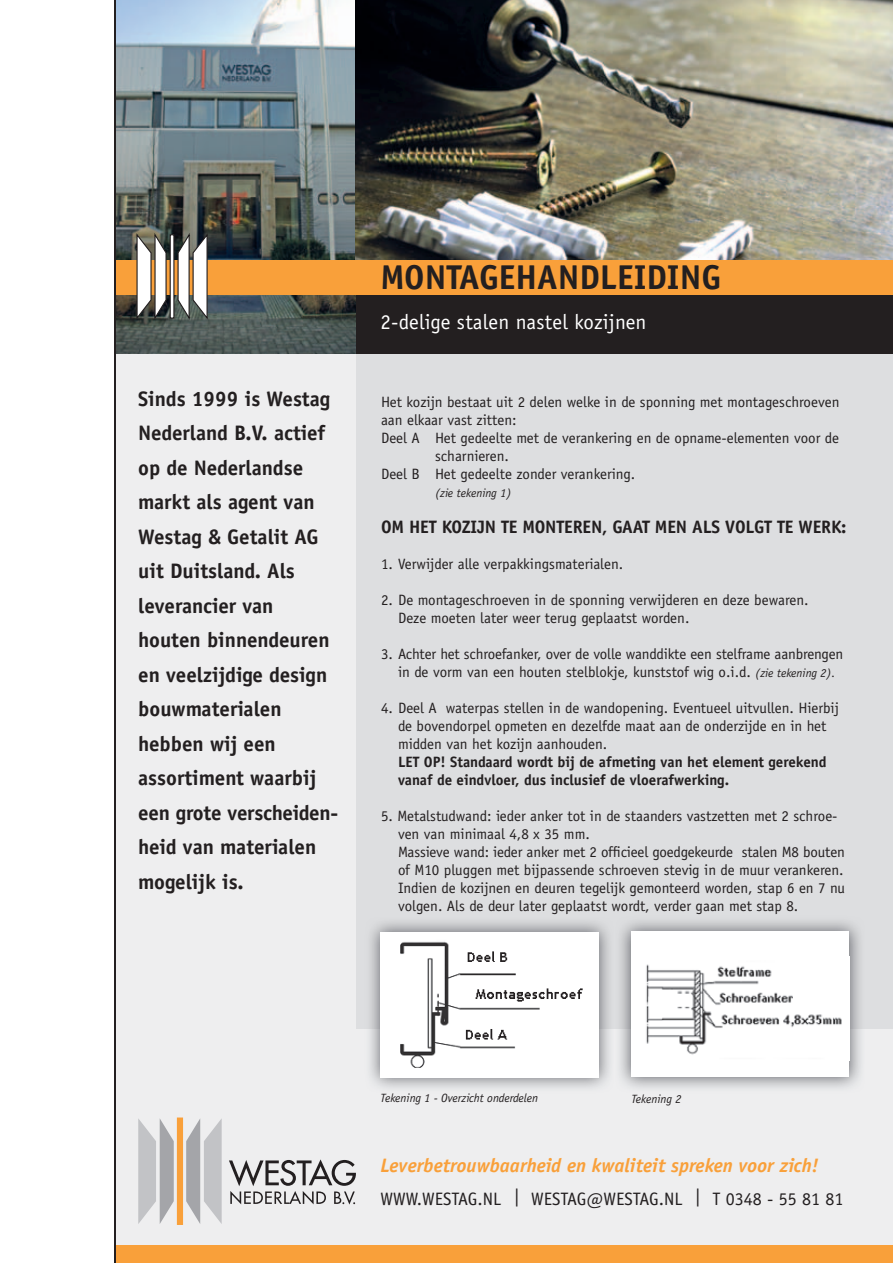
<style>
.page{position:relative;width:893px;height:1263px;background:#fff}
.page>*{position:absolute;margin:0;border:0;box-sizing:border-box;transform-origin:0 0}
.t1{font:700 34.5px "Officina Sans LT";color:#231f20}
.t2{font:700 21px/34.5px "Officina Sans LT";color:#231f20}
.t3{font:21px "Officina Sans LT";letter-spacing:.01em;color:#fff}
.t4{font:italic 700 19.5px "Officina Sans LT";color:#f9a03a}
.t5{font:700 18px "Officina Sans LT";letter-spacing:-.01em;color:#231f20}
.t6{font:18px "Officina Sans LT";color:#231f20}
.t7{font:15px/18px "Officina Sans LT";color:#231f20}
.t8{font:700 15px/18px "Officina Sans LT";color:#231f20}
.t9{font:italic 12px "Officina Sans LT";color:#231f20}
.s1{font-style:italic;font-size:12px}
</style>
<div class="page">
<div style="left:114px;top:0;width:779px;height:1263px;background:#eeeeef"></div>
<div style="left:356px;top:353px;width:537px;height:675px;background:#dddee0"></div>
<svg style="left:229px;top:1159px;width:127px;height:45px"></svg>
<svg style="left:138px;top:1118px;width:36px;height:106px"></svg>
<svg style="left:186px;top:1119px;width:36px;height:105px"></svg>
<div style="left:177px;top:1117px;width:6px;height:108px;background:#f9a03a"></div>
<div style="left:355px;top:294px;width:538px;height:59px;background:#231f20"></div>
<div style="left:114px;top:1246px;width:779px;height:17px;background:#f9a03a"></div>
<img style="left:116px;top:0;width:239px;height:353px">
<img style="left:355px;top:0;width:538px;height:260px">
<img style="left:365px;top:922px;width:249px;height:166px">
<img style="left:381px;top:933px;width:217px;height:144px">
<img style="left:616px;top:921px;width:249px;height:167px">
<div style="left:631px;top:931px;width:218px;height:146px;background:#fff"></div>
<img style="left:646px;top:964px;width:196px;height:91px">
<div style="left:114px;top:260px;width:779px;height:34px;background:#f9a03a"></div>
<svg style="left:136px;top:231px;width:32px;height:91px;background:#a8a49b"></svg>
<svg style="left:177px;top:231px;width:31px;height:91px;background:#aaa8a2"></svg>
<svg style="left:170px;top:234px;width:4px;height:85px"></svg>
<hr style="left:114px;top:0;width:2px;height:1263px;background:#231f20">
<h1 class="t1" style="left:381px;top:256px;width:342px">MONTAGEHANDLEIDING</h1>
<h2 class="t3" style="left:381px;top:310px;width:267px">2-delige stalen nastel kozijnen</h2>
<p class="t2" style="left:138px;top:381px;width:202px">Sinds 1999 is Westag<br>Nederland B.V. actief op de Nederlandse markt als agent van<br>Westag &amp; Getalit AG uit Duitsland. Als leverancier van houten binnendeuren en veelzijdige design bouwmaterialen hebben wij een assortiment waarbij een grote verscheiden&shy;heid van materialen mogelijk is.</p>
<p class="t7" style="left:381px;top:393px;width:460px">Het kozijn bestaat uit 2 delen welke in de sponning met montageschroeven</p>
<p class="t7" style="left:381px;top:411px;width:137px">aan elkaar vast zitten:</p>
<p class="t7" style="left:381px;top:429px;width:459px">Deel A Het gedeelte met de verankering en de opname-elementen voor de</p>
<p class="t7" style="left:435px;top:447px;width:75px">scharnieren.</p>
<p class="t7" style="left:381px;top:465px;width:256px">Deel B Het gedeelte zonder verankering.</p>
<p class="t9" style="left:435px;top:486px;width:78px">(zie tekening 1)</p>
<p class="t5" style="left:381px;top:515px;width:467px">OM HET KOZIJN TE MONTEREN, GAAT MEN ALS VOLGT TE WERK:</p>
<p class="t7" style="left:381px;top:555px;width:244px">1. Verwijder alle verpakkingsmaterialen.</p>
<p class="t7" style="left:398px;top:591px;width:412px;text-indent:-17px">2. De montageschroeven in de sponning verwijderen en deze bewaren.<br>Deze moeten later weer terug geplaatst worden.</p>
<p class="t7" style="left:398px;top:645px;width:447px;text-indent:-17px">3. Achter het schroefanker, over de volle wanddikte een stelframe aanbrengen in de vorm van een houten stelblokje, kunststof wig o.i.d. <span class="s1">(zie tekening 2).</span></p>
<p class="t7" style="left:398px;top:699px;width:442px;text-indent:-17px">4. Deel A waterpas stellen in de wandopening. Eventueel uitvullen. Hierbij de bovendorpel opmeten en dezelfde maat aan de onderzijde en in het midden van het kozijn aanhouden.</p>
<p class="t8" style="left:398px;top:752px;width:430px">LET OP! Standaard wordt bij de afmeting van het element gerekend vanaf de eindvloer, dus inclusief de vloerafwerking.</p>
<p class="t7" style="left:398px;top:807px;width:449px;text-indent:-17px">5. Metalstudwand: ieder anker tot in de staanders vastzetten met 2 schroe&shy;ven van minimaal 4,8 x 35 mm.<br>Massieve wand: ieder anker met 2 officieel goedgekeurde stalen M8 bouten of M10 pluggen met bijpassende schroeven stevig in de muur verankeren.<br>Indien de kozijnen en deuren tegelijk gemonteerd worden, stap 6 en 7 nu volgen. Als de deur later geplaatst wordt, verder gaan met stap 8.</p>
<p class="t9" style="left:381px;top:1091px;width:159px">Tekening 1 - Overzicht onderdelen</p>
<p class="t9" style="left:631px;top:1092px;width:52px">Tekening 2</p>
<h3 class="t4" style="left:381px;top:1153px;width:440px">Leverbetrouwbaarheid en kwaliteit spreken voor zich!</h3>
<p class="t6" style="left:381px;top:1188px;width:464px">WWW.WESTAG.NL | WESTAG@WESTAG.NL | T 0348 - 55 81 81</p>
</div>
